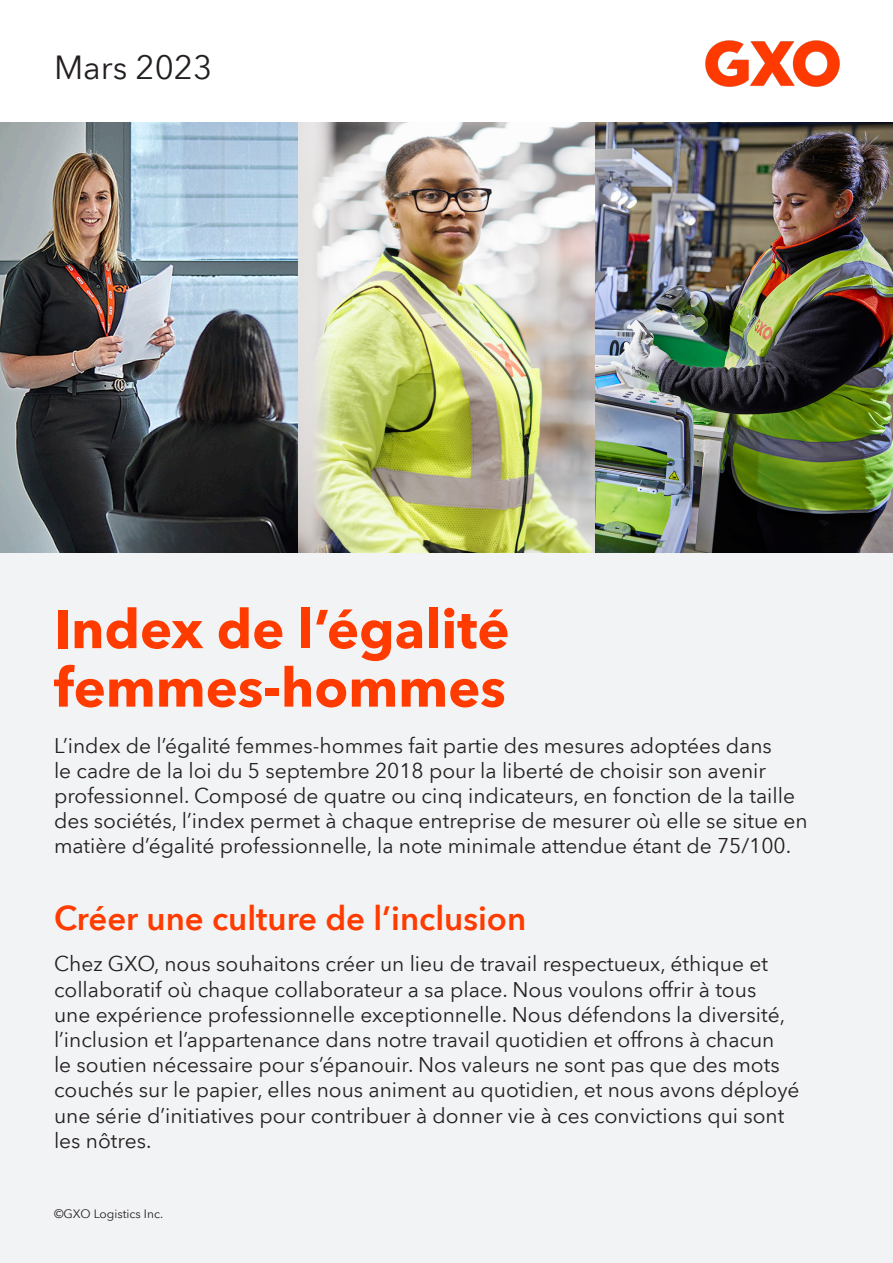
<style>
.page{position:relative;width:893px;height:1263px;background:#fff}
.page>*{position:absolute;margin:0;border:0;box-sizing:border-box;transform-origin:0 0}
.t1{font:700 54px "Avenir Next World";color:#ff3b00}
.t2{font:600 33px "Avenir Next World";color:#ff3b00}
.t3{font:33px "Avenir Next World";color:#231f20}
.t4{font:21px/25.2px "Avenir Next World";color:#231f20}
.t5{font:12px "Avenir Next World";color:#231f20}
</style>
<div class="page">
<div style="left:0;top:553px;width:893px;height:710px;background:#f2f3f4"></div>
<img style="left:705px;top:40px;width:135px;height:47px">
<img style="left:0;top:123px;width:893px;height:430px">
<p class="t3" style="left:54px;top:41px;width:160px">Mars 2023</p>
<p class="t1" style="left:54px;top:598px;width:457px">Index de l’égalité</p>
<p class="t1" style="left:54px;top:656px;width:453px">femmes-hommes</p>
<p class="t4" style="left:54px;top:733px;width:755px">L’index de l’égalité femmes-hommes fait partie des mesures adoptées dans<br>le cadre de la loi du 5 septembre 2018 pour la liberté de choisir son avenir professionnel. Composé de quatre ou cinq indicateurs, en fonction de la taille des sociétés, l’index permet à chaque entreprise de mesurer où elle se situe en matière d’égalité professionnelle, la note minimale attendue étant de 75/100.</p>
<p class="t2" style="left:54px;top:899px;width:474px">Créer une culture de l’inclusion</p>
<p class="t4" style="left:54px;top:952px;width:747px">Chez GXO, nous souhaitons créer un lieu de travail respectueux, éthique et collaboratif où chaque collaborateur a sa place. Nous voulons offrir à tous<br>une expérience professionnelle exceptionnelle. Nous défendons la diversité, l’inclusion et l’appartenance dans notre travail quotidien et offrons à chacun<br>le soutien nécessaire pour s’épanouir. Nos valeurs ne sont pas que des mots couchés sur le papier, elles nous animent au quotidien, et nous avons déployé une série d’initiatives pour contribuer à donner vie à ces convictions qui sont les nôtres.</p>
<p class="t5" style="left:54px;top:1204px;width:111px">©GXO Logistics Inc.</p>
</div>
